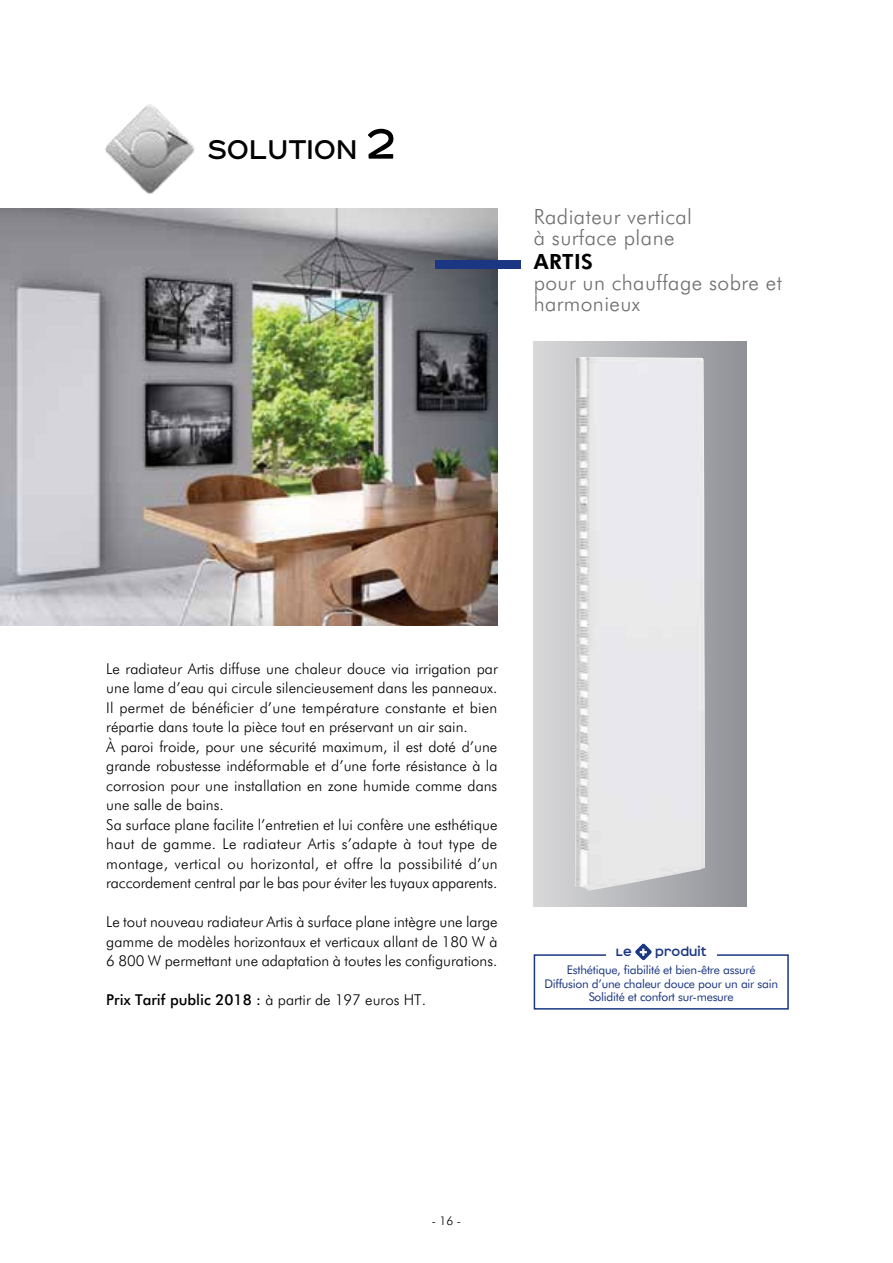
<style>
.page{position:relative;width:893px;height:1263px;background:#fff}
.page>*{position:absolute;margin:0;border:0;box-sizing:border-box;transform-origin:0 0}
.t1{font:34.5px "Affect";color:#000}
.t2{font:300 21px/21px "Futura BT";letter-spacing:.02em;color:#706f6f}
.t3{font:800 21px "Futura BT";letter-spacing:.02em;color:#000}
.t4{font:300 15px/19.5px "Futura BT";color:#000}
.t5{font:500 15px "Futura BT";color:#000}
.t6{font:700 13.5px "Affect";color:#1b3682}
.t7{font:12px/13.5px "Futura BT";letter-spacing:-.02em;color:#1b3682;text-align:center}
.t8{font:300 12px "Futura BT";color:#000}
.s1{font-size:54px}
.s2{font-weight:300}
</style>
<div class="page">
<img style="left:0;top:208px;width:497px;height:417px">
<img style="left:575px;top:357px;width:130px;height:534px">
<div style="left:436px;top:260px;width:85px;height:8px;background:#1b3682"></div>
<img style="left:105px;top:104px;width:90px;height:90px">
<div style="left:534px;top:954px;width:255px;height:55px;border:2px solid #1b3682"></div>
<div style="left:606px;top:945px;width:110px;height:16px;background:#fff"></div>
<svg style="left:635px;top:943px;width:17px;height:18px"></svg>
<h1 class="t1" style="left:207px;top:125px;width:190px">SOLUTION <span class="s1">2</span></h1>
<h2 class="t2" style="left:534px;top:206px;width:160px">Radiateur vertical à surface plane</h2>
<h2 class="t3" style="left:534px;top:249px;width:61px">ARTIS</h2>
<h2 class="t2" style="left:534px;top:272px;width:250px">pour un chauffage sobre et harmonieux</h2>
<p class="t4" style="left:106px;top:658px;width:393px">Le radiateur Artis diffuse une chaleur douce via irrigation par une lame d’eau qui circule silencieusement dans les panneaux.<br>Il permet de bénéficier d’une température constante et bien répartie dans toute la pièce tout en préservant un air sain.<br>À paroi froide, pour une sécurité maximum, il est doté d’une grande robustesse indéformable et d’une forte résistance à la corrosion pour une installation en zone humide comme dans une salle de bains.<br>Sa surface plane facilite l’entretien et lui confère une esthétique haut de gamme. Le radiateur Artis s’adapte à tout type de montage, vertical ou horizontal, et offre la possibilité d’un raccordement central par le bas pour éviter les tuyaux apparents.</p>
<p class="t4" style="left:106px;top:912px;width:393px;text-align:justify">Le tout nouveau radiateur Artis à surface plane intègre une large gamme de modèles horizontaux et verticaux allant de 180 W à 6 800 W permettant une adaptation à toutes les configurations.</p>
<p class="t5" style="left:106px;top:991px;width:321px">Prix Tarif public 2018 : <span class="s2">à partir de 197 euros HT.</span></p>
<p class="t6" style="left:616px;top:942px;width:17px">Le</p>
<p class="t6" style="left:655px;top:942px;width:53px">produit</p>
<p class="t7" style="left:544px;top:963px;width:235px">Esthétique, fiabilité et bien-être assuré<br>Diffusion d’une chaleur douce pour un air sain<br>Solidité et confort sur-mesure</p>
<p class="t8" style="left:432px;top:1213px;width:31px">- 16 -</p>
</div>
